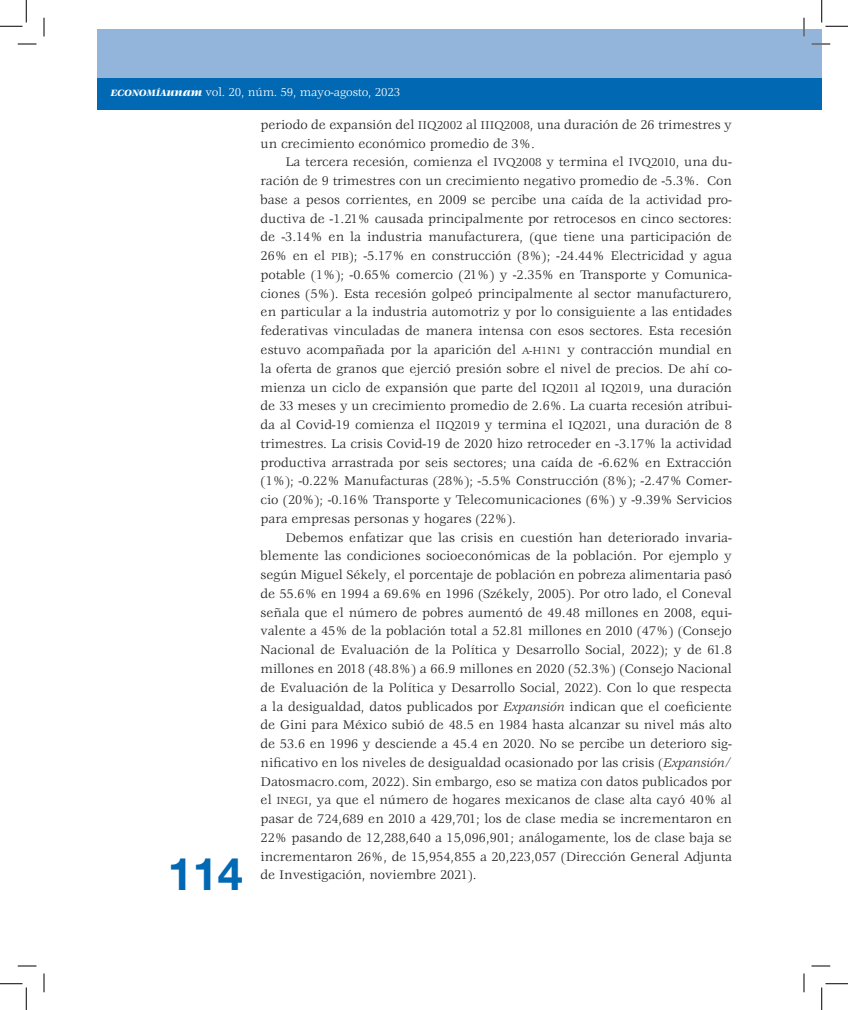
<style>
.page{position:relative;width:848px;height:1010px;background:#fff}
.page>*{position:absolute;margin:0;border:0;box-sizing:border-box;transform-origin:0 0}
.t1{font:700 45px "Helvetica Neue LT Std";color:#0168b3}
.TXT_02{font:13.75px/18.8px "Veljovic Std";color:#231f20;text-align:justify}
.t2{font:12.5px "Veljovic Std";letter-spacing:-.01em;color:#fff}
.s1{font-family:"Veljovic Std Black Italic SC800";font-size:10px}
.s2{font-weight:900;font-style:italic}
.s3{font-size:12.5px}
.s4{font-size:11.25px}
.s5{font-family:"Veljovic";font-style:italic}
</style>
<div class="page">
<div style="left:97px;top:29px;width:724px;height:56px;background:#93b5db"></div>
<div style="left:97px;top:78px;width:724px;height:32px;background:#0168b3"></div>
<svg style="left:18px;top:43px;width:18px;height:2px"></svg>
<svg style="left:811px;top:43px;width:18px;height:2px"></svg>
<svg style="left:18px;top:965px;width:18px;height:1px"></svg>
<svg style="left:811px;top:965px;width:18px;height:1px"></svg>
<svg style="left:43px;top:18px;width:2px;height:18px"></svg>
<svg style="left:43px;top:973px;width:2px;height:18px"></svg>
<svg style="left:803px;top:18px;width:1px;height:18px"></svg>
<svg style="left:803px;top:973px;width:1px;height:18px"></svg>
<svg style="left:0;top:0;width:27px;height:27px"></svg>
<svg style="left:0;top:983px;width:27px;height:26px"></svg>
<svg style="left:821px;top:0;width:26px;height:27px"></svg>
<svg style="left:821px;top:983px;width:26px;height:26px"></svg>
<p class="t2" style="left:110px;top:85px;width:291px"><span class="s1">ECONOMÍA</span><span class="s2">unam</span> vol. 20, núm. 59, mayo-agosto, 2023</p>
<p class="TXT_02" style="left:260px;top:116px;width:472px">periodo de expansión del <span class="s3">IIQ2002</span> al <span class="s3">IIIQ2008</span>, una duración de 26 trimestres y un crecimiento económico promedio de 3%.</p>
<p class="TXT_02" style="left:260px;top:153px;width:472px;text-indent:25px">La tercera recesión, comienza el <span class="s3">IVQ2008</span> y termina el <span class="s3">IVQ2010</span>, una du&shy;ración de 9 trimestres con un crecimiento negativo promedio de -5.3%. Con base a pesos corrientes, en 2009 se percibe una caída de la actividad pro&shy;ductiva de -1.21% causada principalmente por retrocesos en cinco sectores: de -3.14% en la industria manufacturera, (que tiene una participación de 26% en el <span class="s4">PIB</span>); -5.17% en construcción (8%); -24.44% Electricidad y agua potable (1%); -0.65% comercio (21%) y -2.35% en Transporte y Comunica&shy;ciones (5%). Esta recesión golpeó principalmente al sector manufacturero, en particular a la industria automotriz y por lo consiguiente a las entidades federativas vinculadas de manera intensa con esos sectores. Esta recesión estuvo acompañada por la aparición del <span class="s4">A-H1N1</span> y contracción mundial en la oferta de granos que ejerció presión sobre el nivel de precios. De ahí co&shy;mienza un ciclo de expansión que parte del <span class="s3">IQ2011</span> al <span class="s3">IQ2019</span>, una duración de 33 meses y un crecimiento promedio de 2.6%. La cuarta recesión atribui&shy;da al Covid-19 comienza el <span class="s3">IIQ2019</span> y termina el <span class="s3">IQ2021</span>, una duración de 8 trimestres. La crisis Covid-19 de 2020 hizo retroceder en -3.17% la actividad productiva arrastrada por seis sectores; una caída de -6.62% en Extracción (1%); -0.22% Manufacturas (28%); -5.5% Construcción (8%); -2.47% Comer&shy;cio (20%); -0.16% Transporte y Telecomunicaciones (6%) y -9.39% Servicios para empresas personas y hogares (22%).</p>
<p class="TXT_02" style="left:260px;top:528px;width:472px;text-indent:25px">Debemos enfatizar que las crisis en cuestión han deteriorado invaria&shy;blemente las condiciones socioeconómicas de la población. Por ejemplo y según Miguel Sékely, el porcentaje de población en pobreza alimentaria pasó de 55.6% en 1994 a 69.6% en 1996 (Székely, 2005). Por otro lado, el Coneval señala que el número de pobres aumentó de 49.48 millones en 2008, equi&shy;valente a 45% de la población total a 52.81 millones en 2010 (47%) (Consejo Nacional de Evaluación de la Política y Desarrollo Social, 2022); y de 61.8 millones en 2018 (48.8%) a 66.9 millones en 2020 (52.3%) (Consejo Nacional de Evaluación de la Política y Desarrollo Social, 2022). Con lo que respecta a la desigualdad, datos publicados por <span class="s5">Expansión</span> indican que el coeficiente de Gini para México subió de 48.5 en 1984 hasta alcanzar su nivel más alto de 53.6 en 1996 y desciende a 45.4 en 2020. No se percibe un deterioro sig&shy;nificativo en los niveles de desigualdad ocasionado por las crisis (<span class="s5">Expansión</span>/ Datosmacro.com, 2022). Sin embargo, eso se matiza con datos publicados por el <span class="s4">INEGI</span>, ya que el número de hogares mexicanos de clase alta cayó 40% al pasar de 724,689 en 2010 a 429,701; los de clase media se incrementaron en 22% pasando de 12,288,640 a 15,096,901; análogamente, los de clase baja se incrementaron 26%, de 15,954,855 a 20,223,057 (Dirección General Adjunta de Investigación, noviembre 2021).</p>
<h1 class="t1" style="left:168px;top:845px;width:77px">114</h1>
</div>
